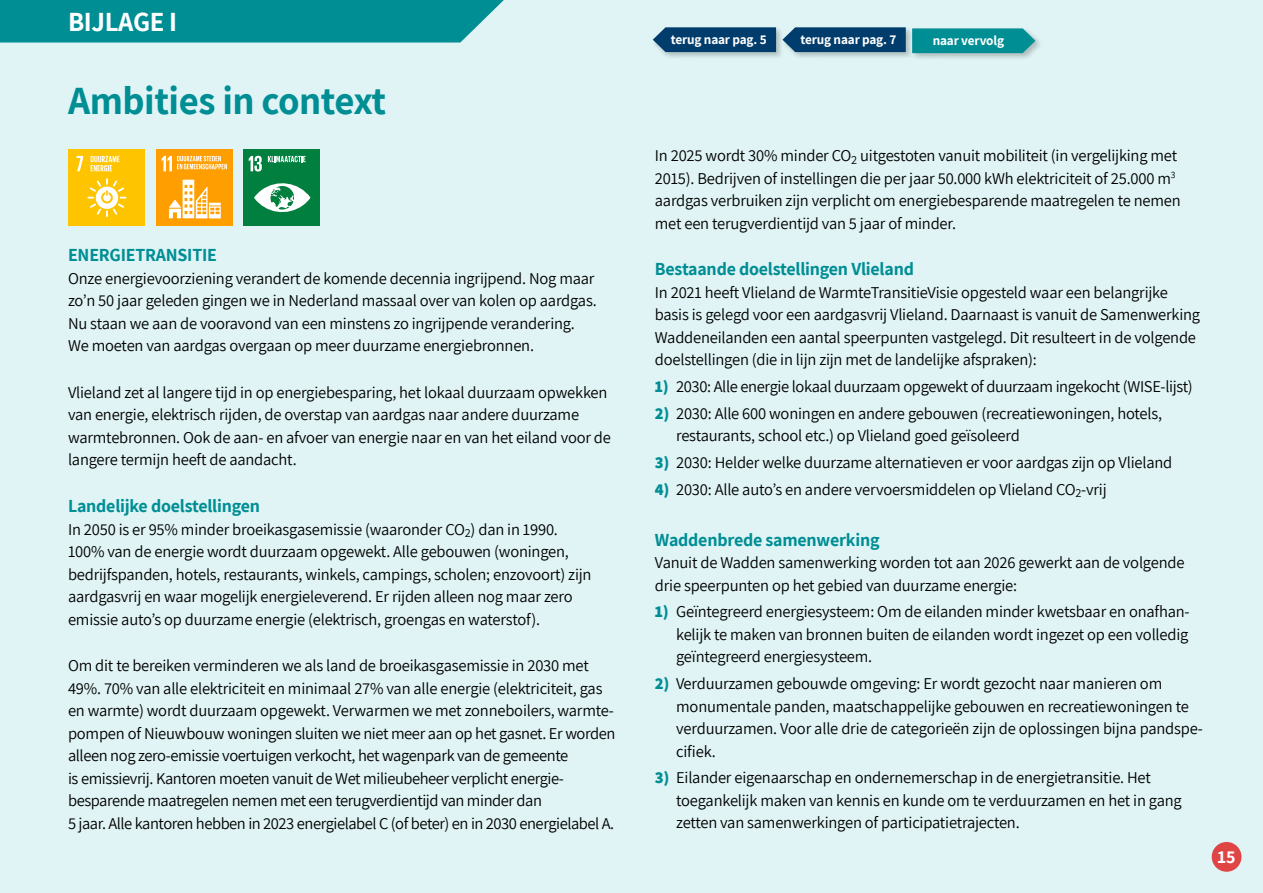
<style>
.page{position:relative;width:1263px;height:893px;background:#e0f4f5}
.page>*{position:absolute;margin:0;border:0;box-sizing:border-box;transform-origin:0 0}
.Kop_34_pt{font:700 39px "Assistant";letter-spacing:-.01em;color:#008e95}
.chapeau{font:700 27px "Assistant";letter-spacing:-.01em;color:#fff}
.TK_donkerblauw{font:700 18px "Assistant";letter-spacing:-.01em;color:#008e95}
.t1{font:700 18px "Assistant";color:#fff}
.Platte_tekst{font:16.5px/22.5px "Assistant";letter-spacing:-.01em;color:#000}
.opsomming_vet_blauw{font:16.5px/22.5px "Assistant";letter-spacing:-.01em;color:#000}
.TK_donkerblauw-2{font:700 13.35px "Assistant";letter-spacing:-.01em;color:#fff}
.s1{font-weight:800;color:#008e95}
</style>
<div class="page">
<div style="left:1212px;top:842px;width:29px;height:30px;background:#df4544;border-radius:50%"></div>
<div style="left:0;top:0;width:504px;height:43px;background:#008e95"></div>
<div style="left:156px;top:150px;width:76px;height:76px;background:#ff9e00"></div>
<svg style="left:169px;top:180px;width:52px;height:38px"></svg>
<svg style="left:162px;top:156px;width:65px;height:15px"></svg>
<div style="left:243px;top:150px;width:77px;height:76px;background:#007f3e"></div>
<svg style="left:249px;top:156px;width:13px;height:16px"></svg>
<svg style="left:254px;top:183px;width:56px;height:30px"></svg>
<svg style="left:268px;top:156px;width:38px;height:6px"></svg>
<div style="left:69px;top:150px;width:76px;height:76px;background:#ffc400"></div>
<svg style="left:77px;top:156px;width:6px;height:15px"></svg>
<svg style="left:87px;top:178px;width:39px;height:39px"></svg>
<svg style="left:91px;top:156px;width:29px;height:15px"></svg>
<div style="left:910px;top:27px;width:133px;height:34px;background:#000;opacity:.22"></div>
<svg style="left:913px;top:28px;width:122px;height:25px;background:#0d9399"></svg>
<div style="left:651px;top:26px;width:133px;height:34px;background:#000;opacity:.22"></div>
<svg style="left:653px;top:27px;width:123px;height:25px;background:#0d4874"></svg>
<div style="left:781px;top:26px;width:132px;height:34px;background:#000;opacity:.22"></div>
<svg style="left:782px;top:27px;width:124px;height:25px;background:#0f4975"></svg>
<p class="chapeau" style="left:68px;top:3px;width:111px">BIJLAGE I</p>
<p class="Kop_34_pt" style="left:68px;top:74px;width:320px">Ambities in context</p>
<p class="TK_donkerblauw" style="left:68px;top:243px;width:150px">ENERGIETRANSITIE</p>
<p class="Platte_tekst" style="left:68px;top:266px;width:530px">Onze energievoorziening verandert de komende decennia ingrijpend. Nog maar zo’n 50 jaar geleden gingen we in Nederland massaal over van kolen op aardgas.<br>Nu staan we aan de vooravond van een minstens zo ingrijpende verandering.<br>We moeten van aardgas overgaan op meer duurzame energiebronnen.</p>
<p class="Platte_tekst" style="left:68px;top:380px;width:544px">Vlieland zet al langere tijd in op energiebesparing, het lokaal duurzaam opwekken van energie, elektrisch rijden, de overstap van aardgas naar andere duurzame warmtebronnen. Ook de aan- en afvoer van energie naar en van het eiland voor de langere termijn heeft de aandacht.</p>
<p class="TK_donkerblauw" style="left:68px;top:494px;width:194px">Landelijke doelstellingen</p>
<p class="Platte_tekst" style="left:68px;top:517px;width:525px">In 2050 is er 95% minder broeikasgasemissie (waaronder CO<sub>2</sub>) dan in 1990.<br>100% van de energie wordt duurzaam opgewekt. Alle gebouwen (woningen, bedrijfspanden, hotels, restaurants, winkels, campings, scholen; enzovoort) zijn aardgasvrij en waar mogelijk energieleverend. Er rijden alleen nog maar zero emissie auto’s op duurzame energie (elektrisch, groengas en waterstof).</p>
<p class="Platte_tekst" style="left:68px;top:653px;width:549px">Om dit te bereiken verminderen we als land de broeikasgasemissie in 2030 met 49%. 70% van alle elektriciteit en minimaal 27% van alle energie (elektriciteit, gas en warmte) wordt duurzaam opgewekt. Verwarmen we met zonneboilers, warmte&shy;pompen of Nieuwbouw woningen sluiten we niet meer aan op het gasnet. Er worden alleen nog zero-emissie voertuigen verkocht, het wagenpark van de gemeente<br>is emissievrij. Kantoren moeten vanuit de Wet milieubeheer verplicht energie&shy;besparende maatregelen nemen met een terugverdientijd van minder dan<br>5 jaar. Alle kantoren hebben in 2023 energielabel C (of beter) en in 2030 energielabel A.</p>
<p class="TK_donkerblauw-2" style="left:671px;top:30px;width:97px">terug naar pag. 5</p>
<p class="TK_donkerblauw-2" style="left:800px;top:30px;width:97px">terug naar pag. 7</p>
<p class="TK_donkerblauw-2" style="left:933px;top:31px;width:73px">naar vervolg</p>
<p class="Platte_tekst" style="left:655px;top:144px;width:527px">In 2025 wordt 30% minder CO<sub>2</sub> uitgestoten vanuit mobiliteit (in vergelijking met 2015). Bedrijven of instellingen die per jaar 50.000 kWh elektriciteit of 25.000 m<sup>3 </sup>aardgas verbruiken zijn verplicht om energiebesparende maatregelen te nemen met een terugverdientijd van 5 jaar of minder.</p>
<p class="TK_donkerblauw" style="left:655px;top:257px;width:261px">Bestaande doelstellingen Vlieland</p>
<p class="Platte_tekst" style="left:655px;top:280px;width:547px">In 2021 heeft Vlieland de WarmteTransitieVisie opgesteld waar een belangrijke basis is gelegd voor een aardgasvrij Vlieland. Daarnaast is vanuit de Samenwerking Waddeneilanden een aantal speerpunten vastgelegd. Dit resulteert in de volgende doelstellingen (die in lijn zijn met de landelijke afspraken):</p>
<p class="opsomming_vet_blauw" style="left:655px;top:375px;width:539px"><span class="s1">1)</span> 2030: Alle energie lokaal duurzaam opgewekt of duurzaam ingekocht (WISE-lijst)</p>
<p class="opsomming_vet_blauw" style="left:676px;top:401px;width:487px;text-indent:-21px"><span class="s1">2)</span> 2030: Alle 600 woningen en andere gebouwen (recreatiewoningen, hotels, restaurants, school etc.) op Vlieland goed geïsoleerd</p>
<p class="opsomming_vet_blauw" style="left:655px;top:451px;width:519px"><span class="s1">3)</span> 2030: Helder welke duurzame alternatieven er voor aardgas zijn op Vlieland</p>
<p class="opsomming_vet_blauw" style="left:655px;top:477px;width:453px"><span class="s1">4)</span> 2030: Alle auto’s en andere vervoersmiddelen op Vlieland CO<sub>2</sub>-vrij</p>
<p class="TK_donkerblauw" style="left:655px;top:527px;width:226px">Waddenbrede samenwerking</p>
<p class="Platte_tekst" style="left:655px;top:550px;width:531px">Vanuit de Wadden samenwerking worden tot aan 2026 gewerkt aan de volgende drie speerpunten op het gebied van duurzame energie:</p>
<p class="opsomming_vet_blauw" style="left:676px;top:600px;width:515px;text-align:justify;text-indent:-21px"><span class="s1">1)</span> Geïntegreerd energiesysteem: Om de eilanden minder kwetsbaar en onafhan&shy;kelijk te maken van bronnen buiten de eilanden wordt ingezet op een volledig geïntegreerd energiesysteem.</p>
<p class="opsomming_vet_blauw" style="left:676px;top:671px;width:528px;text-indent:-21px"><span class="s1">2)</span> Verduurzamen gebouwde omgeving: Er wordt gezocht naar manieren om monumentale panden, maatschappelijke gebouwen en recreatiewoningen te verduurzamen. Voor alle drie de categorieën zijn de oplossingen bijna pandspe&shy;cifiek.</p>
<p class="Platte_tekst" style="left:676px;top:766px;width:507px;text-indent:-21px"><span class="s1">3)</span> Eilander eigenaarschap en ondernemerschap in de energietransitie. Het toegankelijk maken van kennis en kunde om te verduurzamen en het in gang zetten van samenwerkingen of participatietrajecten.</p>
<p class="t1" style="left:1217px;top:844px;width:20px">15</p>
</div>
